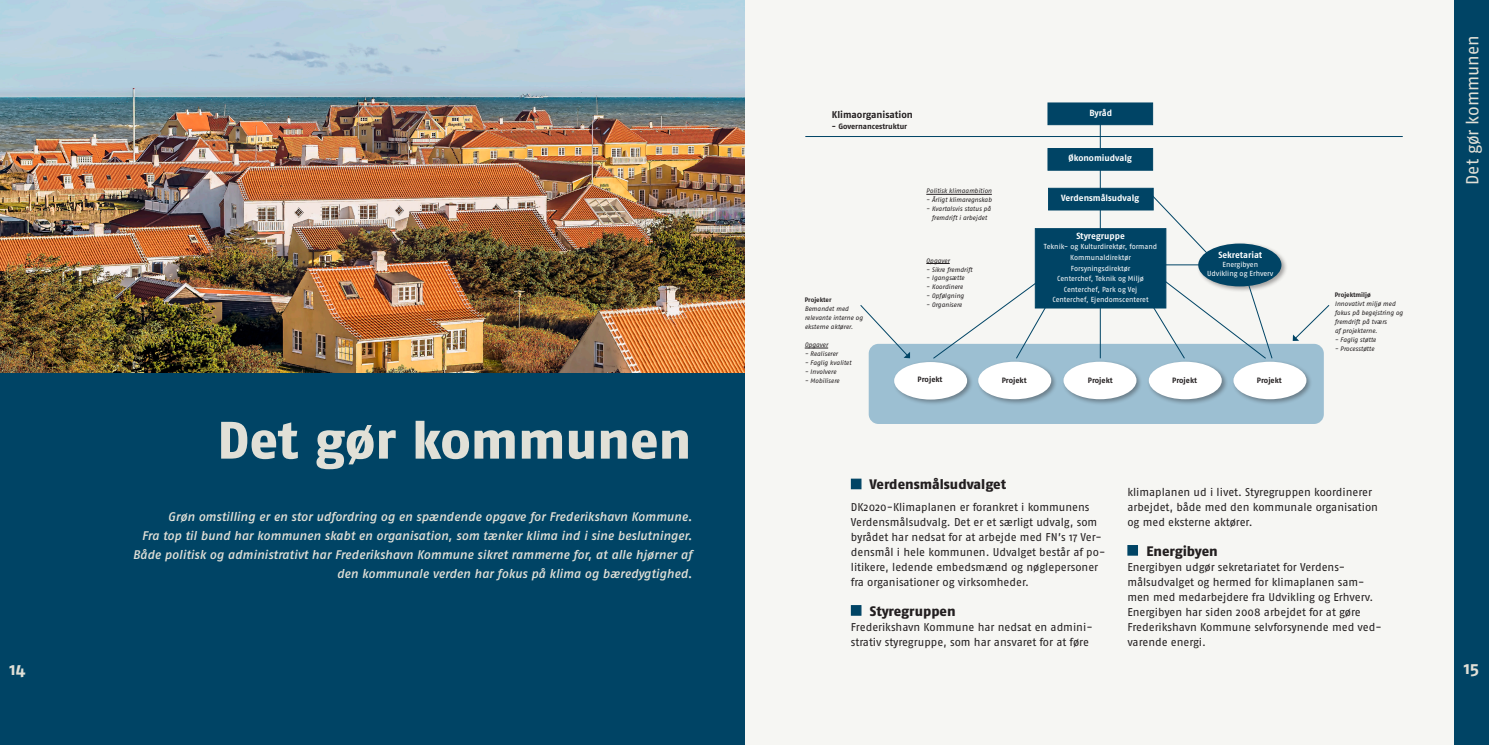
<style>
.page{position:relative;width:1489px;height:745px;background:#fff}
.page>*{position:absolute;margin:0;border:0;box-sizing:border-box;transform-origin:0 0}
.Overskrift{font:800 52.5px "Fago Pro";color:#e1e0d7}
.Overskrift-2{font:17.5px "Fago Pro";letter-spacing:-.005em;color:#e1e0d7}
.Overskrift-3{font:700 17.5px "Fago Pro";color:#e1e0d7}
.Mellemrubrik{font:800 13.75px "Fago Pro";letter-spacing:-.005em;color:#231f20}
.Tabeltekst{font:italic 500 12.5px/18.8px "Fago Pro";letter-spacing:-.005em;color:#e1e0d7;text-align:right}
.Brødtekst{font:11.25px/15px "Fago Pro";letter-spacing:-.005em;color:#231f20}
.t1{font:700 9.75px "Fago Pro";color:#231f20}
.t2{font:700 9px "Fago Pro";letter-spacing:-.005em;color:#fff}
.t3{font:700 7.75px "Fago Pro";letter-spacing:-.005em;color:#231f20}
.t4{font:7.25px "Fago Pro";letter-spacing:-.005em;color:#fff}
.t5{font:italic 6.5px/9px "Fago Pro";letter-spacing:-.005em;color:#231f20;text-align:center}
.t6{font:700 6.5px "Fago Pro";letter-spacing:-.005em;color:#231f20}
</style>
<div class="page">
<div style="left:745px;top:0;width:743px;height:744px;background:#f6f6f3"></div>
<div style="left:850px;top:478px;width:11px;height:11px;background:#004465;border:1px solid #004465"></div>
<div style="left:850px;top:604px;width:11px;height:11px;background:#004465;border:1px solid #004465"></div>
<div style="left:0;top:372px;width:744px;height:372px;background:#004465"></div>
<img style="left:0;top:0;width:744px;height:372px">
<div style="left:1453px;top:0;width:35px;height:744px;background:#004465"></div>
<div style="left:1127px;top:544px;width:10px;height:11px;background:#004465;border:1px solid #004465"></div>
<div style="left:1047px;top:103px;width:105px;height:22px;background:#004465;border:1px solid #004465"></div>
<div style="left:1035px;top:228px;width:130px;height:80px;background:#004465;border:1px solid #004465"></div>
<div style="left:868px;top:343px;width:455px;height:80px;background:#9cbfd2;border-radius:10px"></div>
<div style="left:892px;top:360px;width:81px;height:46px;background:#231f20;opacity:.4"></div>
<div style="left:894px;top:362px;width:73px;height:37px;background:#fff;border-radius:50%"></div>
<div style="left:976px;top:359px;width:81px;height:46px;background:#231f20;opacity:.4"></div>
<div style="left:978px;top:361px;width:73px;height:38px;background:#fff;border-radius:50%"></div>
<div style="left:1061px;top:359px;width:81px;height:46px;background:#231f20;opacity:.4"></div>
<div style="left:1063px;top:361px;width:73px;height:38px;background:#fff;border-radius:50%"></div>
<div style="left:1146px;top:359px;width:81px;height:46px;background:#231f20;opacity:.4"></div>
<div style="left:1148px;top:361px;width:73px;height:38px;background:#fff;border-radius:50%"></div>
<div style="left:1231px;top:359px;width:81px;height:46px;background:#231f20;opacity:.4"></div>
<div style="left:1233px;top:361px;width:73px;height:38px;background:#fff;border-radius:50%"></div>
<hr style="left:1099px;top:122px;width:1px;height:163px;background:#004465">
<div style="left:1047px;top:148px;width:105px;height:22px;background:#004465"></div>
<div style="left:1196px;top:241px;width:91px;height:52px;background:#231f20;opacity:.4"></div>
<div style="left:1198px;top:243px;width:83px;height:43px;background:#004465;border-radius:50%"></div>
<div style="left:1048px;top:188px;width:105px;height:22px;background:#004465;border:1px solid #004465"></div>
<svg style="left:933px;top:282px;width:116px;height:76px"></svg>
<hr style="left:1099px;top:306px;width:1px;height:52px;background:#004465">
<svg style="left:804px;top:347px;width:24px;height:1px"></svg>
<svg style="left:860px;top:305px;width:50px;height:53px"></svg>
<svg style="left:1292px;top:305px;width:37px;height:36px"></svg>
<hr style="left:926px;top:194px;width:65px;height:1px;background:#231f20">
<svg style="left:926px;top:263px;width:23px;height:1px"></svg>
<hr style="left:805px;top:136px;width:597px;height:1px;background:#004465">
<svg style="left:1149px;top:195px;width:123px;height:163px"></svg>
<p class="Overskrift-3" style="left:9px;top:657px;width:18px">14</p>
<p class="Overskrift" style="left:217px;top:408px;width:475px">Det gør kommunen</p>
<p class="Tabeltekst" style="left:168px;top:507px;width:525px">Grøn omstilling er en stor udfordring og en spændende opgave for Frederikshavn Kommune.</p>
<p class="Tabeltekst" style="left:133px;top:526px;width:561px">Fra top til bund har kommunen skabt en organisation, som tænker klima ind i sine beslutninger.<br>Både politisk og administrativt har Frederikshavn Kommune sikret rammerne for, at alle hjørner af den kommunale verden har fokus på klima og bæredygtighed.</p>
<p class="t1" style="left:831px;top:108px;width:83px">Klimaorganisation</p>
<p class="t3" style="left:831px;top:121px;width:77px">- Governancestruktur</p>
<p class="t2" style="left:1089px;top:107px;width:24px">Byråd</p>
<p class="t2" style="left:1068px;top:152px;width:65px">Økonomiudvalg</p>
<p class="t6" style="left:804px;top:296px;width:28px">Projekter</p>
<p class="t5" style="left:804px;top:304px;width:45px">Bemandet med</p>
<p class="t5" style="left:804px;top:313px;width:60px">relevante interne og</p>
<p class="t5" style="left:804px;top:322px;width:50px">eksterne aktører.</p>
<p class="t5" style="left:804px;top:340px;width:25px">Opgaver</p>
<p class="t5" style="left:804px;top:349px;width:35px">- Realiserer</p>
<p class="t5" style="left:804px;top:358px;width:48px">- Faglig kvalitet</p>
<p class="t5" style="left:804px;top:367px;width:33px">- Involvere</p>
<p class="t5" style="left:804px;top:376px;width:36px">- Mobilisere</p>
<p class="t5" style="left:926px;top:186px;width:67px">Politisk klimaambition</p>
<p class="t5" style="left:926px;top:195px;width:67px">- Årligt klimaregnskab</p>
<p class="t5" style="left:926px;top:204px;width:66px">- Kvartalsvis status på fremdrift i arbejdet</p>
<p class="t5" style="left:926px;top:255px;width:25px">Opgaver</p>
<p class="t5" style="left:926px;top:264px;width:48px">- Sikre fremdrift</p>
<p class="t5" style="left:926px;top:273px;width:40px">- Igangsætte</p>
<p class="t5" style="left:926px;top:282px;width:38px">- Koordinere</p>
<p class="t5" style="left:926px;top:291px;width:39px">- Opfølgning</p>
<p class="t5" style="left:926px;top:300px;width:37px">- Organisere</p>
<p class="t2" style="left:1061px;top:193px;width:80px">Verdensmålsudvalg</p>
<p class="t2" style="left:1076px;top:230px;width:50px">Styregruppe</p>
<p class="t4" style="left:1043px;top:242px;width:115px">Teknik- og Kulturdirektør, formand</p>
<p class="t4" style="left:1070px;top:253px;width:62px">Kommunaldirektør</p>
<p class="t4" style="left:1070px;top:263px;width:61px">Forsyningsdirektør</p>
<p class="t4" style="left:1057px;top:274px;width:88px">Centerchef, Teknik og Miljø</p>
<p class="t4" style="left:1063px;top:284px;width:75px">Centerchef, Park og Vej</p>
<p class="t4" style="left:1052px;top:295px;width:98px">Centerchef, Ejendomscenteret</p>
<p class="t2" style="left:1218px;top:249px;width:45px">Sekretariat</p>
<p class="t4" style="left:1222px;top:260px;width:37px">Energibyen</p>
<p class="t4" style="left:1207px;top:269px;width:68px">Udvikling og Erhverv</p>
<p class="t3" style="left:917px;top:374px;width:26px">Projekt</p>
<p class="t3" style="left:1001px;top:375px;width:26px">Projekt</p>
<p class="t3" style="left:1087px;top:375px;width:26px">Projekt</p>
<p class="t3" style="left:1172px;top:375px;width:26px">Projekt</p>
<p class="t3" style="left:1256px;top:375px;width:26px">Projekt</p>
<p class="t6" style="left:1334px;top:291px;width:37px">Projektmiljø</p>
<p class="t5" style="left:1334px;top:299px;width:62px">Innovativt miljø med</p>
<p class="t5" style="left:1334px;top:308px;width:70px">fokus på begejstring og</p>
<p class="t5" style="left:1334px;top:317px;width:54px">fremdrift på tværs</p>
<p class="t5" style="left:1334px;top:326px;width:44px">af projekterne.</p>
<p class="t5" style="left:1334px;top:335px;width:43px">- Faglig støtte</p>
<p class="t5" style="left:1334px;top:344px;width:41px">- Processtøtte</p>
<p class="Mellemrubrik" style="left:869px;top:476px;width:138px">Verdensmålsudvalget</p>
<p class="Brødtekst" style="left:850px;top:499px;width:256px">DK2020-Klimaplanen er forankret i kommunens Verdensmålsudvalg. Det er et særligt udvalg, som byrådet har nedsat for at arbejde med FN’s 17 Ver&shy;densmål i hele kommunen. Udvalget består af po&shy;litikere, ledende embedsmænd og nøglepersoner fra organisationer og virksomheder.</p>
<p class="Mellemrubrik" style="left:870px;top:602px;width:87px">Styregruppen</p>
<p class="Brødtekst" style="left:850px;top:619px;width:243px">Frederikshavn Kommune har nedsat en admini&shy;strativ styregruppe, som har ansvaret for at føre</p>
<p class="Brødtekst" style="left:1127px;top:484px;width:252px">klimaplanen ud i livet. Styregruppen koordinerer arbejdet, både med den kommunale organisation og med eksterne aktører.</p>
<p class="Mellemrubrik" style="left:1146px;top:542px;width:73px">Energibyen</p>
<p class="Brødtekst" style="left:1127px;top:559px;width:219px">Energibyen udgør sekretariatet for Verdens-</p>
<p class="Brødtekst" style="left:1127px;top:574px;width:256px">målsudvalget og hermed for klimaplanen sam&shy;men med medarbejdere fra Udvikling og Erhverv.<br>Energibyen har siden 2008 arbejdet for at gøre Frederikshavn Kommune selvforsynende med ved&shy;varende energi.</p>
<p class="Overskrift-2" style="left:1461px;top:185px;width:151px;rotate:-90deg">Det gør kommunen</p>
<p class="Overskrift-3" style="left:1463px;top:656px;width:17px">15</p>
</div>
